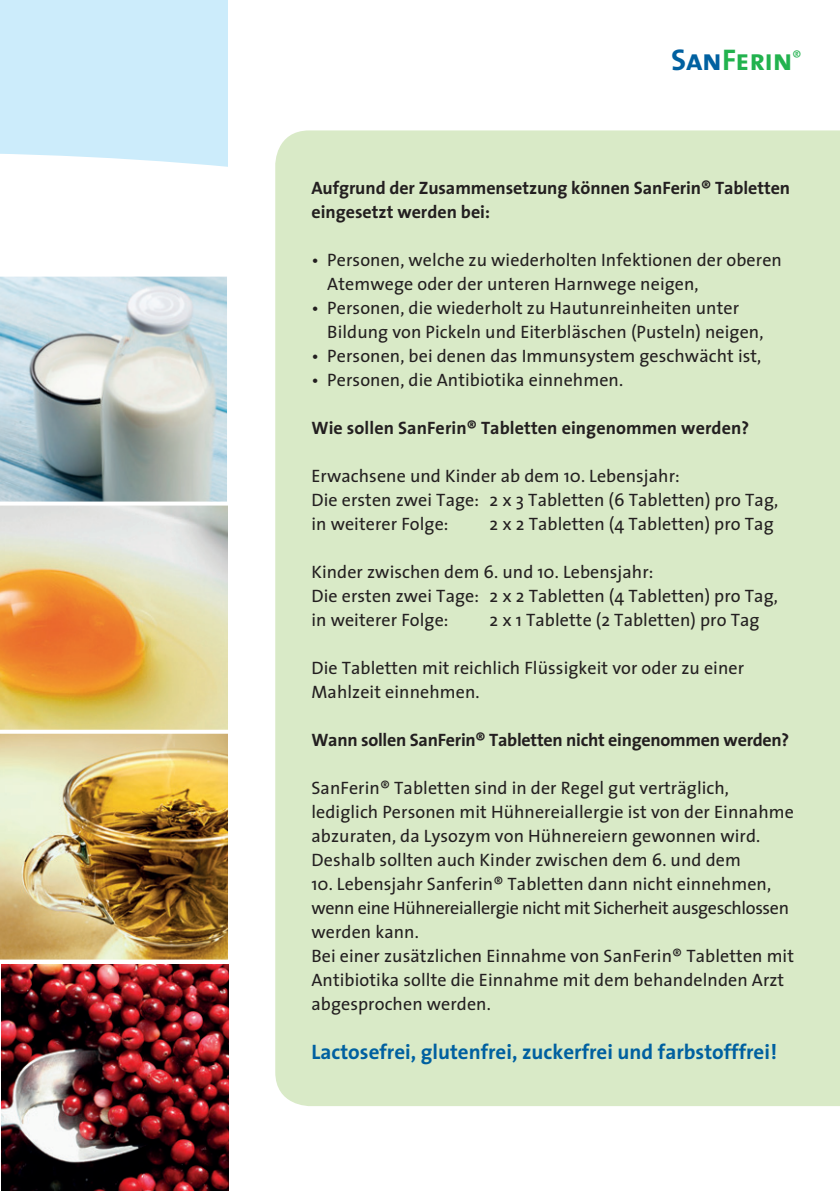
<style>
.page{position:relative;width:840px;height:1191px;background:#fff}
.page>*{position:absolute;margin:0;border:0;box-sizing:border-box;transform-origin:0 0}
.t1{font:30px "The Sans Bold Caps";letter-spacing:-.01em;color:#22b24e}
.Fließtext{font:700 21px "The Sans";color:#0060a0}
.Fließtext-2{font:18px/24px "The Sans";letter-spacing:.005em;color:#231f20}
.Fließtext-3{font:700 18px/24px "The Sans";letter-spacing:-.005em;color:#231f20}
.Fließtext-4{font:18px/24px "The Sans";letter-spacing:-.02em;color:#231f20}
.s1{color:#0060a0}
</style>
<div class="page">
<img style="left:0;top:277px;width:227px;height:224px">
<div style="left:0;top:0;width:227px;height:167px;background:#ccecfb"></div>
<img style="left:0;top:505px;width:227px;height:454px">
<img style="left:1px;top:964px;width:227px;height:227px">
<div style="left:275px;top:130px;width:564px;height:976px;background:#d9eac7"></div>
<svg style="left:0;top:501px;width:227px;height:1px"></svg>
<svg style="left:0;top:729px;width:228px;height:4px"></svg>
<svg style="left:0;top:959px;width:228px;height:1px"></svg>
<p class="t1" style="left:670px;top:35px;width:132px"><span class="s1">San</span>Ferin<sup>®</sup></p>
<p class="Fließtext-3" style="left:311px;top:175px;width:480px">Aufgrund der Zusammensetzung können SanFerin® Tabletten eingesetzt werden bei:</p>
<p class="Fließtext-2" style="left:327px;top:247px;width:456px;text-indent:-16px">• Personen, welche zu wiederholten Infektionen der oberen<br>Atemwege oder der unteren Harnwege neigen,</p>
<p class="Fließtext-2" style="left:327px;top:295px;width:437px;text-indent:-16px">• Personen, die wiederholt zu Hautunreinheiten unter<br>Bildung von Pickeln und Eiterbläschen (Pusteln) neigen,</p>
<p class="Fließtext-2" style="left:311px;top:343px;width:451px">• Personen, bei denen das Immunsystem geschwächt ist,</p>
<p class="Fließtext-2" style="left:311px;top:367px;width:313px">• Personen, die Antibiotika einnehmen.</p>
<p class="Fließtext-3" style="left:311px;top:415px;width:439px">Wie sollen SanFerin® Tabletten eingenommen werden?</p>
<p class="Fließtext-2" style="left:311px;top:463px;width:369px">Erwachsene und Kinder ab dem 10. Lebensjahr:</p>
<p class="Fließtext-2" style="left:311px;top:487px;width:468px">Die ersten zwei Tage: 2 x 3 Tabletten (6 Tabletten) pro Tag,</p>
<p class="Fließtext-2" style="left:311px;top:511px;width:138px">in weiterer Folge:</p>
<p class="Fließtext-2" style="left:489px;top:511px;width:285px">2 x 2 Tabletten (4 Tabletten) pro Tag</p>
<p class="Fließtext-2" style="left:311px;top:559px;width:343px">Kinder zwischen dem 6. und 10. Lebensjahr:</p>
<p class="Fließtext-2" style="left:311px;top:583px;width:467px">Die ersten zwei Tage: 2 x 2 Tabletten (4 Tabletten) pro Tag,</p>
<p class="Fließtext-2" style="left:311px;top:607px;width:138px">in weiterer Folge:</p>
<p class="Fließtext-2" style="left:489px;top:607px;width:271px">2 x 1 Tablette (2 Tabletten) pro Tag</p>
<p class="Fließtext-2" style="left:311px;top:655px;width:434px">Die Tabletten mit reichlich Flüssigkeit vor oder zu einer<br>Mahlzeit einnehmen.</p>
<p class="Fließtext-3" style="left:311px;top:727px;width:479px">Wann sollen SanFerin® Tabletten nicht eingenommen werden?</p>
<p class="Fließtext-2" style="left:311px;top:775px;width:483px">SanFerin® Tabletten sind in der Regel gut verträglich, lediglich Personen mit Hühnereiallergie ist von der Einnahme abzuraten, da Lysozym von Hühnereiern gewonnen wird.<br>Deshalb sollten auch Kinder zwischen dem 6. und dem</p>
<p class="Fließtext-2" style="left:311px;top:871px;width:461px">10. Lebensjahr Sanferin® Tabletten dann nicht einnehmen,</p>
<p class="Fließtext-4" style="left:311px;top:895px;width:479px">wenn eine Hühnereiallergie nicht mit Sicherheit ausgeschlossen werden kann.</p>
<p class="Fließtext-2" style="left:311px;top:943px;width:484px">Bei einer zusätzlichen Einnahme von SanFerin® Tabletten mit<br>Antibiotika sollte die Einnahme mit dem behandelnden Arzt abgesprochen werden.</p>
<p class="Fließtext" style="left:311px;top:1034px;width:467px">Lactosefrei, glutenfrei, zuckerfrei und farbstofffrei!</p>
</div>
